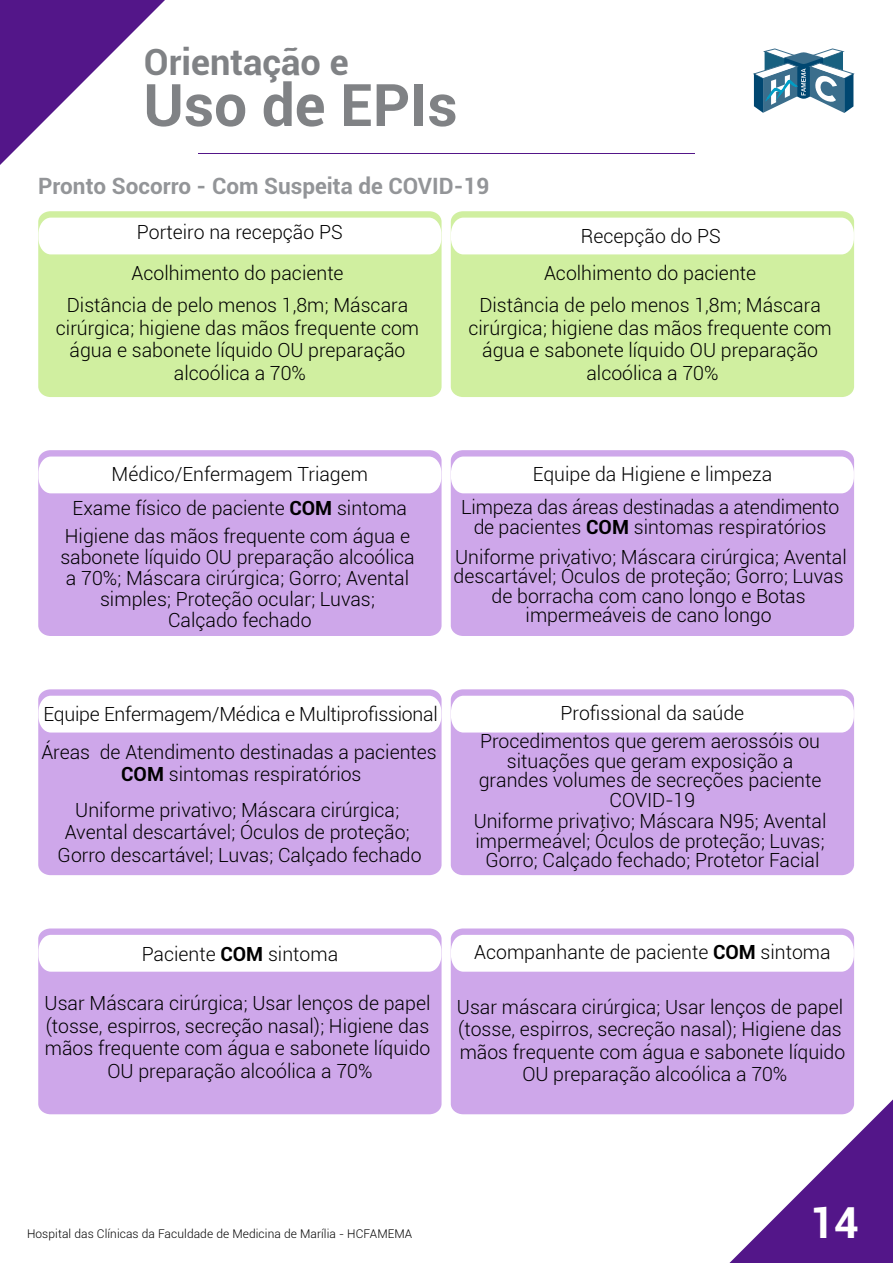
<style>
.page{position:relative;width:893px;height:1263px;background:#fff}
.page>*{position:absolute;margin:0;border:0;box-sizing:border-box;transform-origin:0 0}
.t1{font:700 58.65px "Roboto";color:#808285}
.t2{font:700 42.75px "Roboto";color:#fff}
.t3{font:700 36.15px "Roboto";color:#808285}
.t4{font:700 22.5px "Roboto";color:#939598}
.t5{font:300 19.5px/22.5px "Roboto";color:#000;text-align:center}
.t6{font:300 12px "Roboto";letter-spacing:.005em;color:#000}
.s1{font-weight:700}
</style>
<div class="page">
<svg style="left:728px;top:1099px;width:165px;height:164px"></svg>
<hr style="left:198px;top:153px;width:496px;height:1px;background:#531689">
<svg style="left:0;top:0;width:165px;height:165px"></svg>
<div style="left:451px;top:211px;width:403px;height:186px;background:#d0efa0"></div>
<svg style="left:451px;top:218px;width:403px;height:36px"></svg>
<div style="left:38px;top:211px;width:404px;height:186px;background:#d0efa0"></div>
<svg style="left:38px;top:218px;width:403px;height:36px"></svg>
<svg style="left:753px;top:48px;width:102px;height:65px"></svg>
<div style="left:451px;top:450px;width:403px;height:186px;background:#cea7ea"></div>
<svg style="left:451px;top:456px;width:403px;height:37px"></svg>
<div style="left:38px;top:450px;width:404px;height:186px;background:#cea7ea"></div>
<svg style="left:38px;top:456px;width:403px;height:37px"></svg>
<div style="left:451px;top:689px;width:403px;height:186px;background:#cea7ea"></div>
<svg style="left:451px;top:696px;width:403px;height:36px"></svg>
<div style="left:38px;top:689px;width:404px;height:186px;background:#cea7ea"></div>
<svg style="left:38px;top:696px;width:403px;height:36px"></svg>
<div style="left:451px;top:928px;width:403px;height:186px;background:#cea7ea"></div>
<svg style="left:451px;top:935px;width:403px;height:37px"></svg>
<div style="left:38px;top:928px;width:404px;height:186px;background:#cea7ea"></div>
<svg style="left:38px;top:935px;width:403px;height:37px"></svg>
<h3 class="t3" style="left:144px;top:37px;width:206px">Orientação e</h3>
<h1 class="t1" style="left:143px;top:64px;width:316px">Uso de EPIs</h1>
<p class="t4" style="left:38px;top:170px;width:453px">Pronto Socorro - Com Suspeita de COVID-19</p>
<p class="t5" style="left:137px;top:220px;width:207px">Porteiro na recepção PS</p>
<p class="t5" style="left:581px;top:224px;width:142px">Recepção do PS</p>
<p class="t5" style="left:131px;top:261px;width:214px">Acolhimento do paciente</p>
<p class="t5" style="left:544px;top:261px;width:214px">Acolhimento do paciente</p>
<p class="t5" style="left:56px;top:294px;width:365px">Distância de pelo menos 1,8m; Máscara cirúrgica; higiene das mãos frequente com água e sabonete líquido OU preparação alcoólica a 70%</p>
<p class="t5" style="left:468px;top:294px;width:365px">Distância de pelo menos 1,8m; Máscara cirúrgica; higiene das mãos frequente com água e sabonete líquido OU preparação alcoólica a 70%</p>
<p class="t5" style="left:73px;top:456px;width:336px;line-height:33.8px">Médico/Enfermagem Triagem<br>Exame físico de paciente <span class="s1">COM</span> sintoma</p>
<p class="t5" style="left:60px;top:525px;width:356px;line-height:21px">Higiene das mãos frequente com água e sabonete líquido OU preparação alcoólica a 70%; Máscara cirúrgica; Gorro; Avental simples; Proteção ocular; Luvas;<br>Calçado fechado</p>
<p class="t5" style="left:461px;top:456px;width:380px;line-height:33.8px">Equipe da Higiene e limpeza<br>Limpeza das áreas destinadas a atendimento</p>
<p class="t5" style="left:455px;top:511px;width:393px;line-height:30px">de pacientes <span class="s1">COM</span> sintomas respiratórios<br>Uniforme privativo; Máscara cirúrgica; Avental</p>
<p class="t5" style="left:453px;top:566px;width:392px;line-height:19.5px">descartável; Óculos de proteção; Gorro; Luvas de borracha com cano longo e Botas impermeáveis de cano longo</p>
<p class="t5" style="left:41px;top:694px;width:398px;line-height:38.1px;text-align:left">Equipe Enfermagem/Médica e Multiprofissional<br>Áreas de Atendimento destinadas a pacientes</p>
<p class="t5" style="left:75px;top:756px;width:325px;line-height:35.2px"><span class="s1">COM</span> sintomas respiratórios<br>Uniforme privativo; Máscara cirúrgica;</p>
<p class="t5" style="left:58px;top:820px;width:366px">Avental descartável; Óculos de proteção;<br>Gorro descartável; Luvas; Calçado fechado</p>
<p class="t5" style="left:561px;top:701px;width:185px">Profissional da saúde</p>
<p class="t5" style="left:479px;top:731px;width:344px;line-height:19.5px">Procedimentos que gerem aerossóis ou situações que geram exposição a grandes volumes de secreções paciente<br>COVID-19</p>
<p class="t5" style="left:474px;top:811px;width:354px;line-height:19.5px">Uniforme privativo; Máscara N95; Avental impermeável; Óculos de proteção; Luvas;<br>Gorro; Calçado fechado; Protetor Facial</p>
<p class="t5" style="left:142px;top:942px;width:198px">Paciente <span class="s1">COM</span> sintoma</p>
<p class="t5" style="left:45px;top:991px;width:387px">Usar Máscara cirúrgica; Usar lenços de papel (tosse, espirros, secreção nasal); Higiene das mãos frequente com água e sabonete líquido OU preparação alcoólica a 70%</p>
<p class="t5" style="left:474px;top:940px;width:358px">Acompanhante de paciente <span class="s1">COM</span> sintoma</p>
<p class="t5" style="left:457px;top:995px;width:390px">Usar máscara cirúrgica; Usar lenços de papel (tosse, espirros, secreção nasal); Higiene das mãos frequente com água e sabonete líquido OU preparação alcoólica a 70%</p>
<p class="t6" style="left:27px;top:1225px;width:387px">Hospital das Clínicas da Faculdade de Medicina de Marília - HCFAMEMA</p>
<h2 class="t2" style="left:810px;top:1193px;width:51px">14</h2>
</div>
